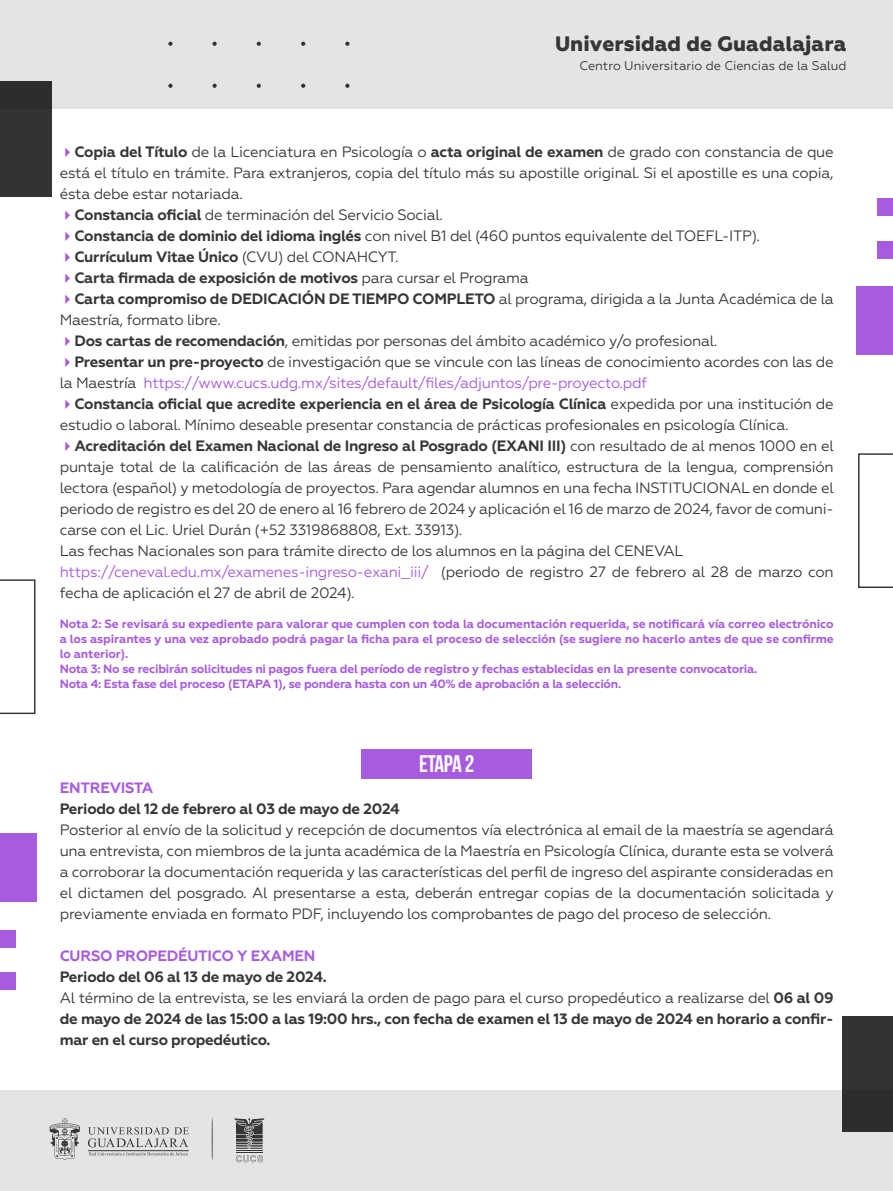
<style>
.page{position:relative;width:893px;height:1191px;background:#fff}
.page>*{position:absolute;margin:0;border:0;box-sizing:border-box;transform-origin:0 0}
.t1{font:700 24px "Bebas Neue";letter-spacing:-.025em;color:#fff}
.t2{font:800 20.85px "Geometria";color:#363636}
.t3{font:15px/21px "Geometria";letter-spacing:-.02em;color:#363636}
.t4{font:700 15px/21px "Geometria";letter-spacing:-.02em;color:#363636}
.t5{font:700 15px "Geometria";letter-spacing:-.02em;color:#a75bdf}
.t6{font:12.6px "Geometria";color:#363636}
.t7{font:700 12px/15px "Geometria";letter-spacing:-.01em;color:#a75bdf}
.s1{color:#a75bdf}
.s2{font-weight:700}
.s3{font-weight:400}
</style>
<div class="page">
<div style="left:362px;top:749px;width:170px;height:30px;background:#a75bdf"></div>
<div style="left:0;top:0;width:893px;height:109px;background:#e4e4e4"></div>
<div style="left:0;top:1090px;width:893px;height:101px;background:#e4e4e4"></div>
<div style="left:0;top:833px;width:37px;height:69px;background:#a75bdf"></div>
<div style="left:0;top:930px;width:15px;height:17px;background:#a75bdf"></div>
<div style="left:0;top:973px;width:15px;height:17px;background:#a75bdf"></div>
<div style="left:856px;top:286px;width:37px;height:69px;background:#a75bdf"></div>
<div style="left:878px;top:241px;width:15px;height:17px;background:#a75bdf"></div>
<div style="left:878px;top:199px;width:15px;height:17px;background:#a75bdf"></div>
<svg style="left:858px;top:453px;width:35px;height:135px"></svg>
<svg style="left:0;top:579px;width:35px;height:135px"></svg>
<div style="left:0;top:82px;width:51px;height:115px;background:#333"></div>
<div style="left:842px;top:1015px;width:51px;height:116px;background:#333"></div>
<svg style="left:168px;top:84px;width:5px;height:4px"></svg>
<svg style="left:168px;top:42px;width:5px;height:4px"></svg>
<svg style="left:213px;top:84px;width:4px;height:4px"></svg>
<svg style="left:213px;top:42px;width:4px;height:4px"></svg>
<svg style="left:257px;top:84px;width:4px;height:4px"></svg>
<svg style="left:257px;top:42px;width:4px;height:4px"></svg>
<svg style="left:301px;top:84px;width:4px;height:4px"></svg>
<svg style="left:301px;top:42px;width:4px;height:4px"></svg>
<svg style="left:345px;top:84px;width:4px;height:4px"></svg>
<svg style="left:345px;top:42px;width:4px;height:4px"></svg>
<svg style="left:234px;top:1118px;width:30px;height:44px"></svg>
<svg style="left:50px;top:1118px;width:30px;height:42px"></svg>
<svg style="left:88px;top:1127px;width:101px;height:28px"></svg>
<hr style="left:212px;top:1117px;width:1px;height:44px;background:#363636;border-radius:50%">
<h2 class="t2" style="left:555px;top:32px;width:293px">Universidad de Guadalajara</h2>
<p class="t6" style="left:579px;top:58px;width:269px">Centro Universitario de Ciencias de la Salud</p>
<p class="t3" style="left:60px;top:141px;width:775px;text-align:justify"><span class="s1">✔</span><span class="s2">Copia del Título</span> de la Licenciatura en Psicología o <span class="s2">acta original de examen</span> de grado con constancia de que está el título en trámite. Para extranjeros, copia del título más su apostille original. Si el apostille es una copia, ésta debe estar notariada.</p>
<p class="t3" style="left:60px;top:204px;width:385px"><span class="s1">✔</span><span class="s2">Constancia oficial</span> de terminación del Servicio Social.</p>
<p class="t3" style="left:60px;top:225px;width:702px"><span class="s1">✔</span><span class="s2">Constancia de dominio del idioma inglés</span> con nivel B1 del (460 puntos equivalente del TOEFL-ITP).</p>
<p class="t4" style="left:60px;top:246px;width:340px"><span class="s1">✔</span>Currículum Vitae Único <span class="s3">(CVU) del CONAHCYT.</span></p>
<p class="t4" style="left:60px;top:267px;width:470px"><span class="s1">✔</span>Carta firmada de exposición de motivos <span class="s3">para cursar el Programa</span></p>
<p class="t3" style="left:60px;top:288px;width:775px"><span class="s1">✔</span><span class="s2">Carta compromiso de DEDICACIÓN DE TIEMPO COMPLETO</span> al programa, dirigida a la Junta Académica de la<br>Maestría, formato libre.</p>
<p class="t3" style="left:60px;top:330px;width:659px"><span class="s1">✔</span><span class="s2">Dos cartas de recomendación</span>, emitidas por personas del ámbito académico y/o profesional.</p>
<p class="t3" style="left:60px;top:351px;width:775px"><span class="s1">✔</span><span class="s2">Presentar un pre-proyecto</span> de investigación que se vincule con las líneas de conocimiento acordes con las de la Maestría <span class="s1">https://www.cucs.udg.mx/sites/default/files/adjuntos/pre-proyecto.pdf</span></p>
<p class="t3" style="left:60px;top:393px;width:775px"><span class="s1">✔</span><span class="s2">Constancia oficial que acredite experiencia en el área de Psicología Clínica</span> expedida por una institución de estudio o laboral. Mínimo deseable presentar constancia de prácticas profesionales en psicología Clínica.</p>
<p class="t3" style="left:60px;top:435px;width:775px"><span class="s1">✔</span><span class="s2">Acreditación del Examen Nacional de Ingreso al Posgrado (EXANI III)</span> con resultado de al menos 1000 en el puntaje total de la calificación de las áreas de pensamiento analítico, estructura de la lengua, comprensión lectora (español) y metodología de proyectos. Para agendar alumnos en una fecha INSTITUCIONAL en donde el periodo de registro es del 20 de enero al 16 febrero de 2024 y aplicación el 16 de marzo de 2024, favor de comuni&shy;carse con el Lic. Uriel Durán (+52 3319868808, Ext. 33913).<br>Las fechas Nacionales son para trámite directo de los alumnos en la página del CENEVAL <span class="s1">https://ceneval.edu.mx/examenes-ingreso-exani_iii/</span> (periodo de registro 27 de febrero al 28 de marzo con fecha de aplicación el 27 de abril de 2024).</p>
<p class="t7" style="left:60px;top:616px;width:775px">Nota 2: Se revisará su expediente para valorar que cumplen con toda la documentación requerida, se notificará vía correo electrónico a los aspirantes y una vez aprobado podrá pagar la ficha para el proceso de selección (se sugiere no hacerlo antes de que se confirme lo anterior).<br>Nota 3: No se recibirán solicitudes ni pagos fuera del período de registro y fechas establecidas en la presente convocatoria.<br>Nota 4: Esta fase del proceso (ETAPA 1), se pondera hasta con un 40% de aprobación a la selección.</p>
<h1 class="t1" style="left:419px;top:750px;width:57px">ETAPA 2</h1>
<p class="t5" style="left:60px;top:779px;width:95px">ENTREVISTA</p>
<p class="t4" style="left:60px;top:798px;width:342px">Periodo del 12 de febrero al 03 de mayo de 2024</p>
<p class="t3" style="left:60px;top:819px;width:775px;text-align:justify">Posterior al envío de la solicitud y recepción de documentos vía electrónica al email de la maestría se agendará una entrevista, con miembros de la junta académica de la Maestría en Psicología Clínica, durante esta se volverá a corroborar la documentación requerida y las características del perfil de ingreso del aspirante consideradas en el dictamen del posgrado. Al presentarse a esta, deberán entregar copias de la documentación solicitada y previamente enviada en formato PDF, incluyendo los comprobantes de pago del proceso de selección.</p>
<p class="t5" style="left:60px;top:947px;width:257px">CURSO PROPEDÉUTICO Y EXAMEN</p>
<p class="t4" style="left:60px;top:966px;width:775px">Periodo del 06 al 13 de mayo de 2024.<br><span class="s3">Al término de la entrevista, se les enviará la orden de pago para el curso propedéutico a realizarse del</span> 06 al 09 de mayo de 2024 de las 15:00 a las 19:00 hrs., con fecha de examen el 13 de mayo de 2024 en horario a confir&shy;mar en el curso propedéutico.</p>
</div>
